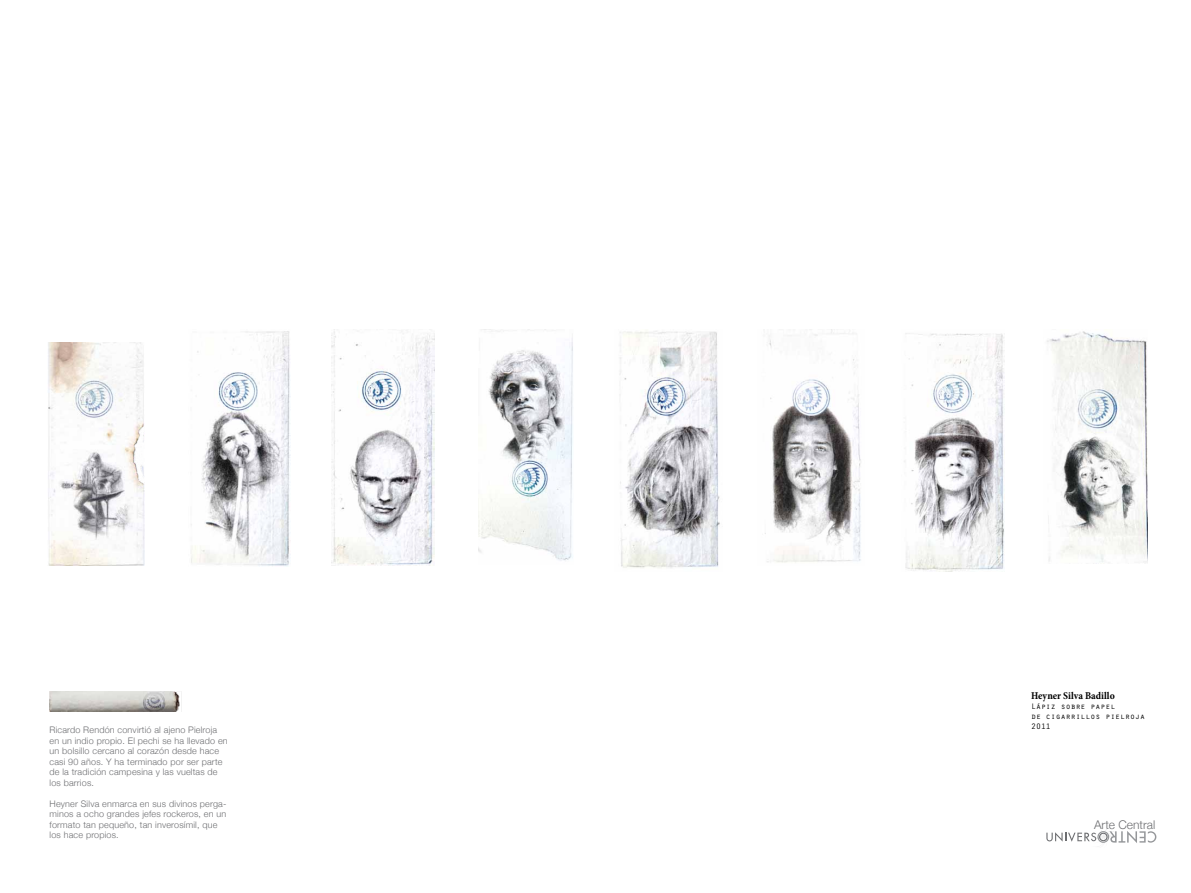
<style>
.page{position:relative;width:1191px;height:893px;background:#fff}
.page>*{position:absolute;margin:0;border:0;box-sizing:border-box;transform-origin:0 0}
.t1{font:300 12px "Helvetica Neue";color:#6d6e71}
.t2{font:700 condensed 10.5px "Minion Pro";color:#000}
.t3{font:300 9px/10.5px "Helvetica Neue";letter-spacing:.02em;color:#6d6e71}
.t4{font:8.25px/9.9px "Orator";color:#000}
</style>
<div class="page">
<svg style="left:1046px;top:827px;width:110px;height:16px"></svg>
<img style="left:191px;top:331px;width:99px;height:236px">
<img style="left:331px;top:331px;width:103px;height:234px">
<img style="left:478px;top:330px;width:95px;height:231px">
<img style="left:619px;top:331px;width:101px;height:237px">
<img style="left:765px;top:330px;width:96px;height:233px">
<img style="left:904px;top:333px;width:101px;height:238px">
<img style="left:1047px;top:331px;width:101px;height:233px">
<img style="left:48px;top:342px;width:96px;height:224px">
<img style="left:49px;top:692px;width:133px;height:20px">
<p class="t3" style="left:50px;top:724px;width:180px">Ricardo Rendón convirtió al ajeno Pielroja en un indio propio. El pechi se ha llevado en un bolsillo cercano al corazón desde hace casi 90 años. Y ha terminado por ser parte de la tradición campesina y las vueltas de los barrios.</p>
<p class="t3" style="left:50px;top:798px;width:178px">Heyner Silva enmarca en sus divinos perga&shy;minos a ocho grandes jefes rockeros, en un formato tan pequeño, tan inverosímil, que los hace propios.</p>
<p class="t2" style="left:1031px;top:688px;width:85px">Heyner Silva Badillo</p>
<p class="t4" style="left:1031px;top:701px;width:115px">Lápiz sobre papel<br>de cigarrillos pielroja<br>2011</p>
<h1 class="t1" style="left:1094px;top:815px;width:63px">Arte Central</h1>
</div>
